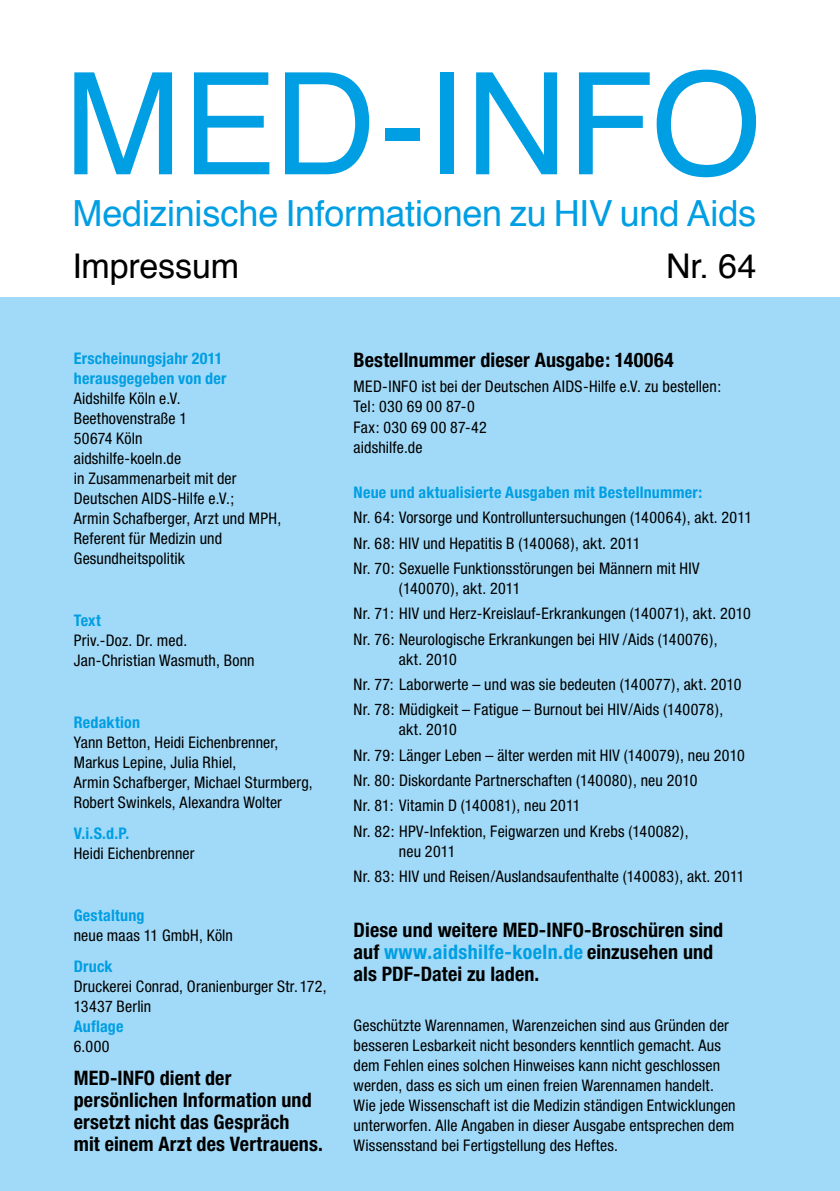
<style>
.page{position:relative;width:840px;height:1191px;background:#fff}
.page>*{position:absolute;margin:0;border:0;box-sizing:border-box;transform-origin:0 0}
._94_U1_MED-INFO{font:142px "Helvetica";letter-spacing:-.01em;color:#009ee3}
._93_U1_Medizinische{font:36px "Helvetica";letter-spacing:-.005em;color:#009ee3}
._92_U1_Heftnummer{font:34px "Helvetica";letter-spacing:-.005em;color:#000}
._51_Impressum_GROSS{font:700 condensed 20px/22px "Helvetica Neue";letter-spacing:.005em;color:#000}
._50_Impressum_Fließt{font:condensed 16px/20px "Helvetica Neue";letter-spacing:.01em;color:#000}
._52_Impressum_Hefte{font:condensed 16px/20px "Helvetica Neue";letter-spacing:.01em;color:#000}
._50_Impressum_Fließt-2{font:700 condensed 16px "Helvetica Neue";letter-spacing:.015em;color:#009ee3}
.s1{font-weight:700;color:#009ee3}
.s2{color:#009ee3}
</style>
<div class="page">
<div style="left:0;top:298px;width:839px;height:893px;background:#a1daf8"></div>
<p class="_94_U1_MED-INFO" style="left:64px;top:15px;width:699px">MED-INFO</p>
<p class="_93_U1_Medizinische" style="left:72px;top:186px;width:685px">Medizinische Informationen zu HIV und Aids</p>
<p class="_92_U1_Heftnummer" style="left:72px;top:240px;width:168px">Impressum</p>
<p class="_92_U1_Heftnummer" style="left:665px;top:240px;width:92px">Nr. 64</p>
<p class="_50_Impressum_Fließt" style="left:74px;top:348px;width:209px"><span class="s1">Erscheinungsjahr 2011 herausgegeben von der<br></span>Aidshilfe Köln e.V.<br>Beethovenstraße 1<br>50674 Köln<br>aidshilfe-koeln.de<br>in Zusammenarbeit mit der<br>Deutschen AIDS-Hilfe e.V.;<br>Armin Schafberger, Arzt und MPH,<br>Referent für Medizin und<br>Gesundheitspolitik</p>
<p class="_50_Impressum_Fließt" style="left:74px;top:610px;width:182px"><span class="s1">Text<br></span>Priv.-Doz. Dr. med.<br>Jan-Christian Wasmuth, Bonn</p>
<p class="_50_Impressum_Fließt" style="left:74px;top:712px;width:240px"><span class="s1">Redaktion<br></span>Yann Betton, Heidi Eichenbrenner,<br>Markus Lepine, Julia Rhiel,<br>Armin Schafberger, Michael Sturmberg,<br>Robert Swinkels, Alexandra Wolter</p>
<p class="_50_Impressum_Fließt" style="left:74px;top:823px;width:122px"><span class="s1">V.i.S.d.P.<br></span>Heidi Eichenbrenner</p>
<p class="_50_Impressum_Fließt" style="left:74px;top:905px;width:161px"><span class="s1">Gestaltung<br></span>neue maas 11 GmbH, Köln</p>
<p class="_50_Impressum_Fließt" style="left:74px;top:956px;width:254px"><span class="s1">Druck<br></span>Druckerei Conrad, Oranienburger Str. 172,<br>13437 Berlin<br><span class="s1">Auflage<br></span>6.000</p>
<p class="_51_Impressum_GROSS" style="left:74px;top:1066px;width:250px">MED-INFO dient der persönlichen Information und ersetzt nicht das Gespräch<br>mit einem Arzt des Vertrauens.</p>
<p class="_51_Impressum_GROSS" style="left:353px;top:349px;width:321px">Bestellnummer dieser Ausgabe: 140064</p>
<p class="_50_Impressum_Fließt" style="left:353px;top:377px;width:369px">MED-INFO ist bei der Deutschen AIDS-Hilfe e.V. zu bestellen:<br>Tel: 030 69 00 87-0<br>Fax: 030 69 00 87-42<br>aidshilfe.de</p>
<p class="_50_Impressum_Fließt-2" style="left:353px;top:482px;width:350px">Neue und aktualisierte Ausgaben mit Bestellnummer:</p>
<p class="_52_Impressum_Hefte" style="left:353px;top:507px;width:399px">Nr. 64: Vorsorge und Kontrolluntersuchungen (140064), akt. 2011</p>
<p class="_52_Impressum_Hefte" style="left:353px;top:533px;width:288px">Nr. 68: HIV und Hepatitis B (140068), akt. 2011</p>
<p class="_52_Impressum_Hefte" style="left:399px;top:558px;width:302px;text-indent:-45px">Nr. 70: Sexuelle Funktionsstörungen bei Männern mit HIV (140070), akt. 2011</p>
<p class="_52_Impressum_Hefte" style="left:353px;top:603px;width:398px">Nr. 71: HIV und Herz-Kreislauf-Erkrankungen (140071), akt. 2010</p>
<p class="_52_Impressum_Hefte" style="left:399px;top:629px;width:320px;text-indent:-45px">Nr. 76: Neurologische Erkrankungen bei HIV /Aids (140076), akt. 2010</p>
<p class="_52_Impressum_Hefte" style="left:353px;top:674px;width:389px">Nr. 77: Laborwerte – und was sie bedeuten (140077), akt. 2010</p>
<p class="_52_Impressum_Hefte" style="left:399px;top:699px;width:325px;text-indent:-45px">Nr. 78: Müdigkeit – Fatigue – Burnout bei HIV/Aids (140078), akt. 2010</p>
<p class="_52_Impressum_Hefte" style="left:353px;top:745px;width:392px">Nr. 79: Länger Leben – älter werden mit HIV (140079), neu 2010</p>
<p class="_52_Impressum_Hefte" style="left:353px;top:770px;width:345px">Nr. 80: Diskordante Partnerschaften (140080), neu 2010</p>
<p class="_52_Impressum_Hefte" style="left:353px;top:795px;width:228px">Nr. 81: Vitamin D (140081), neu 2011</p>
<p class="_52_Impressum_Hefte" style="left:399px;top:820px;width:291px;text-indent:-45px">Nr. 82: HPV-Infektion, Feigwarzen und Krebs (140082), neu 2011</p>
<p class="_52_Impressum_Hefte" style="left:353px;top:866px;width:392px">Nr. 83: HIV und Reisen/Auslandsaufenthalte (140083), akt. 2011</p>
<p class="_51_Impressum_GROSS" style="left:353px;top:918px;width:371px">Diese und weitere MED-INFO-Broschüren sind auf <span class="s2">www.aidshilfe-koeln.de</span> einzusehen und als PDF-Datei zu laden.</p>
<p class="_50_Impressum_Fließt" style="left:353px;top:1015px;width:383px">Geschützte Warennamen, Warenzeichen sind aus Gründen der besseren Lesbarkeit nicht besonders kenntlich gemacht. Aus dem Fehlen eines solchen Hinweises kann nicht geschlossen werden, dass es sich um einen freien Warennamen handelt.<br>Wie jede Wissenschaft ist die Medizin ständigen Entwicklungen unterworfen. Alle Angaben in dieser Ausgabe entsprechen dem Wissensstand bei Fertigstellung des Heftes.</p>
</div>
